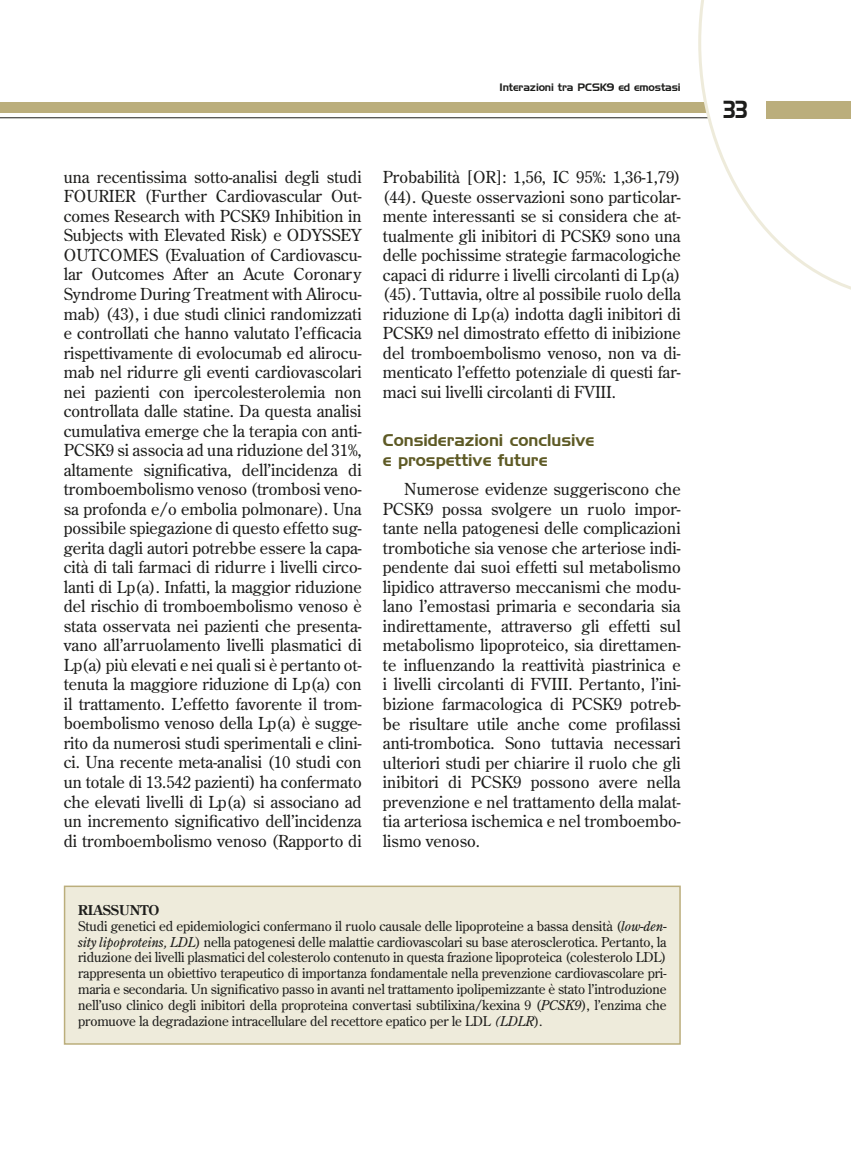
<style>
.page{position:relative;width:851px;height:1149px;background:#fff}
.page>*{position:absolute;margin:0;border:0;box-sizing:border-box;transform-origin:0 0}
.t1{font:24px "Handel Gothic BT";color:#1d1d1b;scale:.8 1}
.t2{font:16.5px/19.5px "Century Old Style Std";letter-spacing:-.005em;color:#1d1d1b;text-align:justify}
.t3{font:16.5px/19.5px "Handel Gothic BT";color:#5e5a25}
.t4{font:13.5px/15.8px "Century Old Style Std";letter-spacing:-.01em;color:#1d1d1b}
.t5{font:10.5px "Handel Gothic BT";letter-spacing:-.01em;color:#1d1d1b}
.s1{font-weight:700}
.s2{font-style:italic}
</style>
<div class="page">
<hr style="left:0;top:117px;width:850px;height:1px;background:#1d1d1b">
<div style="left:0;top:102px;width:850px;height:11px;background:#bbae7c"></div>
<svg style="left:698px;top:0;width:152px;height:289px"></svg>
<div style="left:765px;top:101px;width:85px;height:17px;background:#bbae7c"></div>
<div style="left:65px;top:886px;width:615px;height:157px;background:#eeebdb"></div>
<div style="left:64px;top:885px;width:616px;height:159px;border:2px solid #bbae7c"></div>
<p class="t5" style="left:499px;top:81px;width:183px">Interazioni tra PCSK9 ed emostasi</p>
<p class="t2" style="left:64px;top:167px;width:299px">una recentissima sotto-analisi degli studi FOURIER (Further Cardiovascular Out&shy;comes Research with PCSK9 Inhibition in Subjects with Elevated Risk) e ODYSSEY OUTCOMES (Evaluation of Cardiovascu&shy;lar Outcomes After an Acute Coronary Syndrome During Treatment with Alirocu&shy;mab) (43), i due studi clinici randomizzati e controllati che hanno valutato l’efficacia rispettivamente di evolocumab ed alirocu&shy;mab nel ridurre gli eventi cardiovascolari nei pazienti con ipercolesterolemia non controllata dalle statine. Da questa analisi cumulativa emerge che la terapia con anti-PCSK9 si associa ad una riduzione del 31%, altamente significativa, dell’incidenza di tromboembolismo venoso (trombosi veno&shy;sa profonda e/o embolia polmonare). Una possibile spiegazione di questo effetto sug&shy;gerita dagli autori potrebbe essere la capa&shy;cità di tali farmaci di ridurre i livelli circo&shy;lanti di Lp(a). Infatti, la maggior riduzione del rischio di tromboembolismo venoso è stata osservata nei pazienti che presenta&shy;vano all’arruolamento livelli plasmatici di Lp(a) più elevati e nei quali si è pertanto ot&shy;tenuta la maggiore riduzione di Lp(a) con il trattamento. L’effetto favorente il trom&shy;boembolismo venoso della Lp(a) è sugge&shy;rito da numerosi studi sperimentali e clini&shy;ci. Una recente meta-analisi (10 studi con un totale di 13.542 pazienti) ha confermato che elevati livelli di Lp(a) si associano ad un incremento significativo dell’incidenza di tromboembolismo venoso (Rapporto di</p>
<p class="t2" style="left:383px;top:167px;width:299px">Probabilità [OR]: 1,56, IC 95%: 1,36-1,79) (44). Queste osservazioni sono particolar&shy;mente interessanti se si considera che at&shy;tualmente gli inibitori di PCSK9 sono una delle pochissime strategie farmacologiche capaci di ridurre i livelli circolanti di Lp(a) (45). Tuttavia, oltre al possibile ruolo della riduzione di Lp(a) indotta dagli inibitori di PCSK9 nel dimostrato effetto di inibizione del tromboembolismo venoso, non va di&shy;menticato l’effetto potenziale di questi far&shy;maci sui livelli circolanti di FVIII.</p>
<p class="t3" style="left:383px;top:430px;width:213px">Considerazioni conclusive e prospettive future</p>
<p class="t2" style="left:383px;top:479px;width:299px;text-indent:21px">Numerose evidenze suggeriscono che PCSK9 possa svolgere un ruolo impor&shy;tante nella patogenesi delle complicazioni trombotiche sia venose che arteriose indi&shy;pendente dai suoi effetti sul metabolismo lipidico attraverso meccanismi che modu&shy;lano l’emostasi primaria e secondaria sia indirettamente, attraverso gli effetti sul metabolismo lipoproteico, sia direttamen&shy;te influenzando la reattività piastrinica e i livelli circolanti di FVIII. Pertanto, l’ini&shy;bizione farmacologica di PCSK9 potreb&shy;be risultare utile anche come profilassi anti-trombotica. Sono tuttavia necessari ulteriori studi per chiarire il ruolo che gli inibitori di PCSK9 possono avere nella prevenzione e nel trattamento della malat&shy;tia arteriosa ischemica e nel tromboembo&shy;lismo venoso.</p>
<p class="t4" style="left:78px;top:901px;width:590px"><span class="s1">RIASSUNTO<br></span>Studi genetici ed epidemiologici confermano il ruolo causale delle lipoproteine a bassa densità (<span class="s2">low-den&shy;sity lipoproteins, LDL</span>) nella patogenesi delle malattie cardiovascolari su base aterosclerotica. Pertanto, la riduzione dei livelli plasmatici del colesterolo contenuto in questa frazione lipoproteica (colesterolo LDL) rappresenta un obiettivo terapeutico di importanza fondamentale nella prevenzione cardiovascolare pri&shy;maria e secondaria. Un significativo passo in avanti nel trattamento ipolipemizzante è stato l’introduzione nell’uso clinico degli inibitori della proproteina convertasi subtilixina/kexina 9 (<span class="s2">PCSK9</span>), l’enzima che promuove la degradazione intracellulare del recettore epatico per le LDL <span class="s2">(LDLR</span>).</p>
<h1 class="t1" style="left:723px;top:95px;width:32px">33</h1>
</div>
